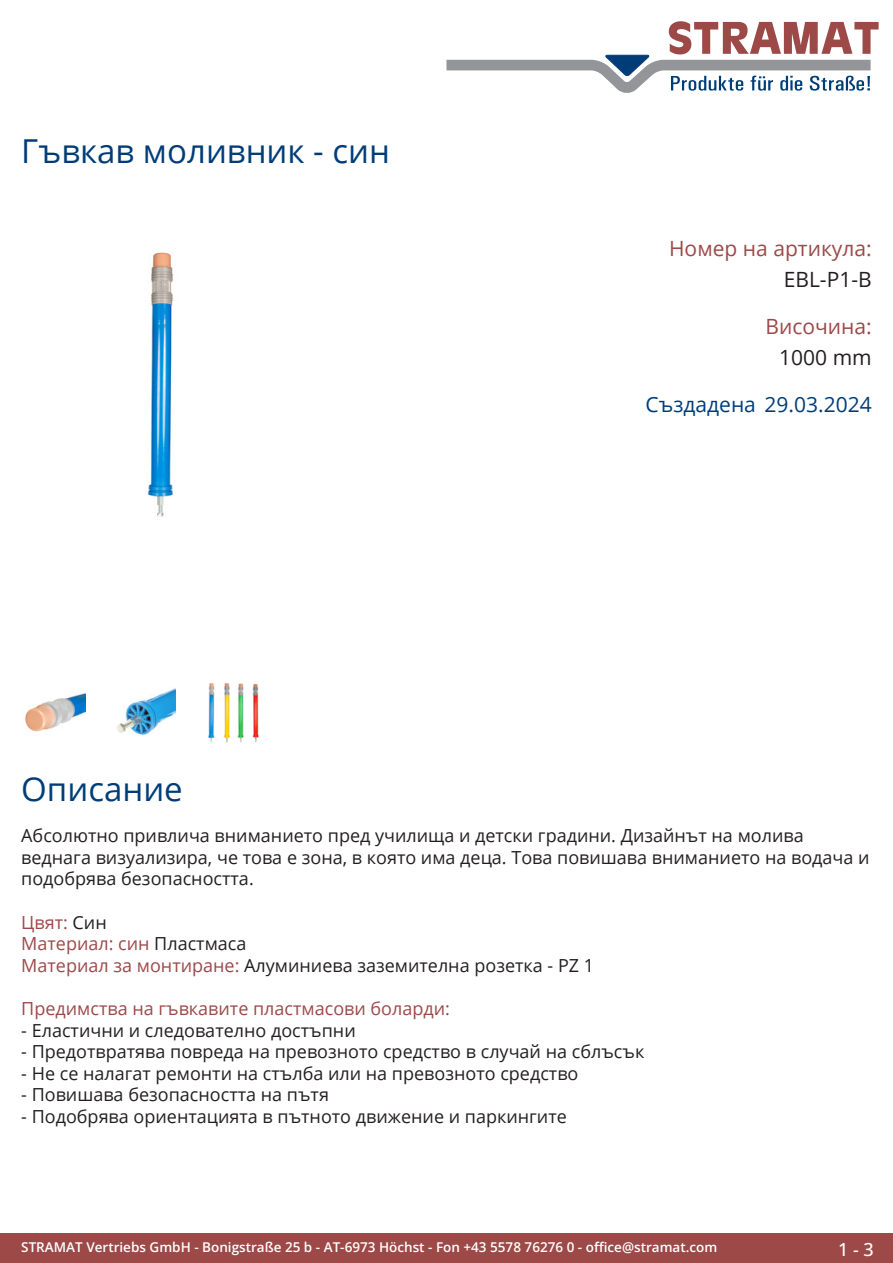
<style>
.page{position:relative;width:893px;height:1263px;background:#fff}
.page>*{position:absolute;margin:0;border:0;box-sizing:border-box;transform-origin:0 0}
.Produkttitel{font:33px "Open Sans";color:#003d78}
.TechDaten_Überschrif{font:21px "Open Sans";color:#9c4948}
.Erstellungsdatum{font:21px "Open Sans";color:#003d78}
.TechDaten_Inhalt{font:21px "Open Sans";color:#231f20}
.Beschreibung_Text{font:18px/21.6px "Open Sans";color:#231f20}
.Beschreibung_Text-2{font:18px "Open Sans";color:#9c4948}
.t1{font:500 18px "Open Sans";color:#fff}
.t2{font:600 13.5px "Open Sans";color:#fff}
.s1{color:#9c4948}
</style>
<div class="page">
<div style="left:0;top:1233px;width:893px;height:30px;background:#9c4948"></div>
<svg style="left:446px;top:21px;width:433px;height:72px"></svg>
<img style="left:147px;top:252px;width:27px;height:265px">
<img style="left:25px;top:693px;width:60px;height:39px">
<img style="left:117px;top:688px;width:58px;height:47px">
<img style="left:208px;top:683px;width:51px;height:60px">
<p class="Produkttitel" style="left:21px;top:128px;width:370px">Гъвкав моливник - син</p>
<p class="TechDaten_Überschrif" style="left:669px;top:234px;width:204px">Номер на артикула:</p>
<p class="TechDaten_Inhalt" style="left:784px;top:265px;width:89px">EBL-P1-B</p>
<p class="TechDaten_Überschrif" style="left:765px;top:312px;width:108px">Височина:</p>
<p class="TechDaten_Inhalt" style="left:779px;top:343px;width:94px">1000 mm</p>
<p class="Erstellungsdatum" style="left:645px;top:390px;width:228px">Създадена 29.03.2024</p>
<p class="Produkttitel" style="left:21px;top:766px;width:163px">Описание</p>
<p class="Beschreibung_Text" style="left:21px;top:824px;width:850px">Абсолютно привлича вниманието пред училища и детски градини. Дизайнът на молива веднага визуализира, че това е зона, в която има деца. Това повишава вниманието на водача и подобрява безопасността.</p>
<p class="Beschreibung_Text" style="left:21px;top:911px;width:574px"><span class="s1">Цвят:</span> Син<br><span class="s1">Материал: син</span> Пластмаса<br><span class="s1">Материал за монтиране:</span> Алуминиева заземителна розетка - PZ 1</p>
<p class="Beschreibung_Text-2" style="left:21px;top:996px;width:430px">Предимства на гъвкавите пластмасови боларди:</p>
<p class="Beschreibung_Text" style="left:21px;top:1019px;width:336px">- Еластични и следователно достъпни</p>
<p class="Beschreibung_Text" style="left:21px;top:1040px;width:625px">- Предотвратява повреда на превозното средство в случай на сблъсък</p>
<p class="Beschreibung_Text" style="left:21px;top:1062px;width:559px">- Не се налагат ремонти на стълба или на превозното средство</p>
<p class="Beschreibung_Text" style="left:21px;top:1083px;width:309px">- Повишава безопасността на пътя</p>
<p class="Beschreibung_Text" style="left:21px;top:1105px;width:547px">- Подобрява ориентацията в пътното движение и паркингите</p>
<p class="t2" style="left:21px;top:1238px;width:698px">STRAMAT Vertriebs GmbH - Bonigstraße 25 b - AT-6973 Höchst - Fon +43 5578 76276 0 - office@stramat.com</p>
<p class="t1" style="left:838px;top:1237px;width:37px">1 - 3</p>
</div>
